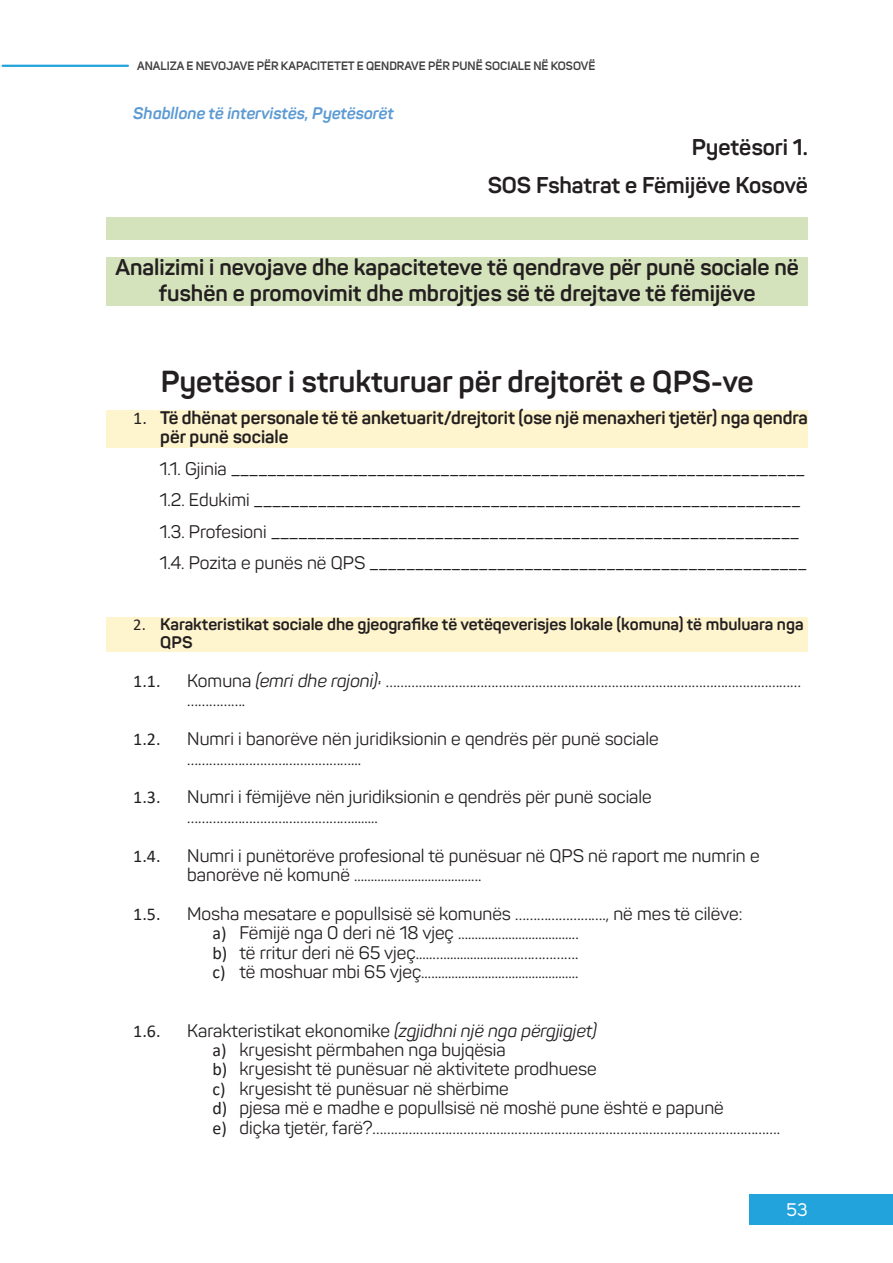
<style>
.page{position:relative;width:893px;height:1263px;background:#fff}
.page>*{position:absolute;margin:0;border:0;box-sizing:border-box;transform-origin:0 0}
.t1{font:700 30px "Panton";color:#231f20}
.t2{font:700 22.5px/37.8px "Panton";color:#231f20;text-align:right}
.t3{font:18px/19.4px "Panton";color:#231f20}
.t4{font:700 18px/19.4px "Panton";color:#231f20}
.t5{font:18px "Calibri";color:#231f20}
.t6{font:18px "Uni Sans";color:#fff}
.t7{font:700 16.5px/17.9px "Panton";color:#231f20}
.t8{font:italic 700 16.5px "Panton";color:#5c9ad3}
.t9{font:600 12px "Uni Sans";color:#3e3e3f}
.s1{font-family:"Calibri";font-weight:400}
.s2{font-style:italic}
.s3{font-family:"Calibri"}
</style>
<div class="page">
<hr style="left:3px;top:65px;width:125px;height:2px;background:#23a3dc">
<div style="left:750px;top:1194px;width:143px;height:30px;background:#23a3dc"></div>
<div style="left:106px;top:217px;width:702px;height:22px;background:#d5e3bc"></div>
<div style="left:106px;top:258px;width:702px;height:48px;background:#d5e3bc"></div>
<div style="left:106px;top:410px;width:702px;height:38px;background:#fef4ce"></div>
<div style="left:106px;top:618px;width:702px;height:34px;background:#fef4ce"></div>
<p class="t9" style="left:137px;top:59px;width:460px">ANALIZA E NEVOJAVE PËR KAPACITETET E QENDRAVE PËR PUNË SOCIALE NË KOSOVË</p>
<p class="t8" style="left:133px;top:103px;width:262px">Shabllone të intervistës, Pyetësorët</p>
<p class="t2" style="left:488px;top:128px;width:322px">Pyetësori 1.<br>SOS Fshatrat e Fëmijëve Kosovë</p>
<p class="t2" style="left:115px;top:254px;width:685px;line-height:25.8px;text-align:center">Analizimi i nevojave dhe kapaciteteve të qendrave për punë sociale në fushën e promovimit dhe mbrojtjes së të drejtave të fëmijëve</p>
<h1 class="t1" style="left:161px;top:363px;width:594px">Pyetësor i strukturuar për drejtorët e QPS-ve</h1>
<p class="t4" style="left:160px;top:408px;width:649px;text-indent:-27px"><span class="s1">1.</span> Të dhënat personale të të anketuarit/drejtorit (ose një menaxheri tjetër) nga qendra për punë sociale</p>
<p class="t3" style="left:159px;top:453px;width:649px;line-height:31.5px">1.1. Gjinia _______________________________________________________________ 1.2. Edukimi ____________________________________________________________ 1.3. Profesioni __________________________________________________________ 1.4. Pozita e punës në QPS ________________________________________________</p>
<p class="t7" style="left:160px;top:615px;width:645px;text-indent:-27px"><span class="s1">2.</span> Karakteristikat sociale dhe gjeografike të vetëqeverisjes lokale (komuna) të mbuluara nga<br>QPS</p>
<p class="t5" style="left:133px;top:668px;width:29px">1.1.</p>
<p class="t3" style="left:187px;top:671px;width:615px">Komuna <span class="s2">(emri dhe rajoni):</span> …………………………………………………………………………………………………… …………….</p>
<p class="t5" style="left:133px;top:727px;width:29px">1.2.</p>
<p class="t3" style="left:187px;top:729px;width:473px">Numri i banorëve nën juridiksionin e qendrës për punë sociale ………………………………………...</p>
<p class="t5" style="left:133px;top:785px;width:29px">1.3.</p>
<p class="t3" style="left:187px;top:787px;width:466px">Numri i fëmijëve nën juridiksionin e qendrës për punë sociale ………………………………………........</p>
<p class="t5" style="left:133px;top:843px;width:29px">1.4.</p>
<p class="t3" style="left:187px;top:846px;width:574px">Numri i punëtorëve profesional të punësuar në QPS në raport me numrin e banorëve në komunë ......................................</p>
<p class="t5" style="left:133px;top:901px;width:29px">1.5.</p>
<p class="t3" style="left:212px;top:904px;width:531px;text-indent:-25px">Mosha mesatare e popullsisë së komunës ……………………., në mes të cilëve: <span class="s3">a)</span> Fëmijë nga 0 deri në 18 vjeç ....................................<br><span class="s3">b)</span> të rritur deri në 65 vjeç.....….......................…………….<br><span class="s3">c)</span> të moshuar mbi 65 vjeç...............................................</p>
<p class="t5" style="left:133px;top:1018px;width:29px">1.6.</p>
<p class="t3" style="left:212px;top:1020px;width:569px;text-indent:-25px">Karakteristikat ekonomike <span class="s2">(zgjidhni një nga përgjigjet)<br></span><span class="s3">a)</span> kryesisht përmbahen nga bujqësia<br><span class="s3">b)</span> kryesisht të punësuar në aktivitete prodhuese<br><span class="s3">c)</span> kryesisht të punësuar në shërbime<br><span class="s3">d)</span> pjesa më e madhe e popullsisë në moshë pune është e papunë<br><span class="s3">e)</span> diçka tjetër, farë?………………………………………………………………………………………………….</p>
<p class="t6" style="left:787px;top:1199px;width:22px">53</p>
</div>
